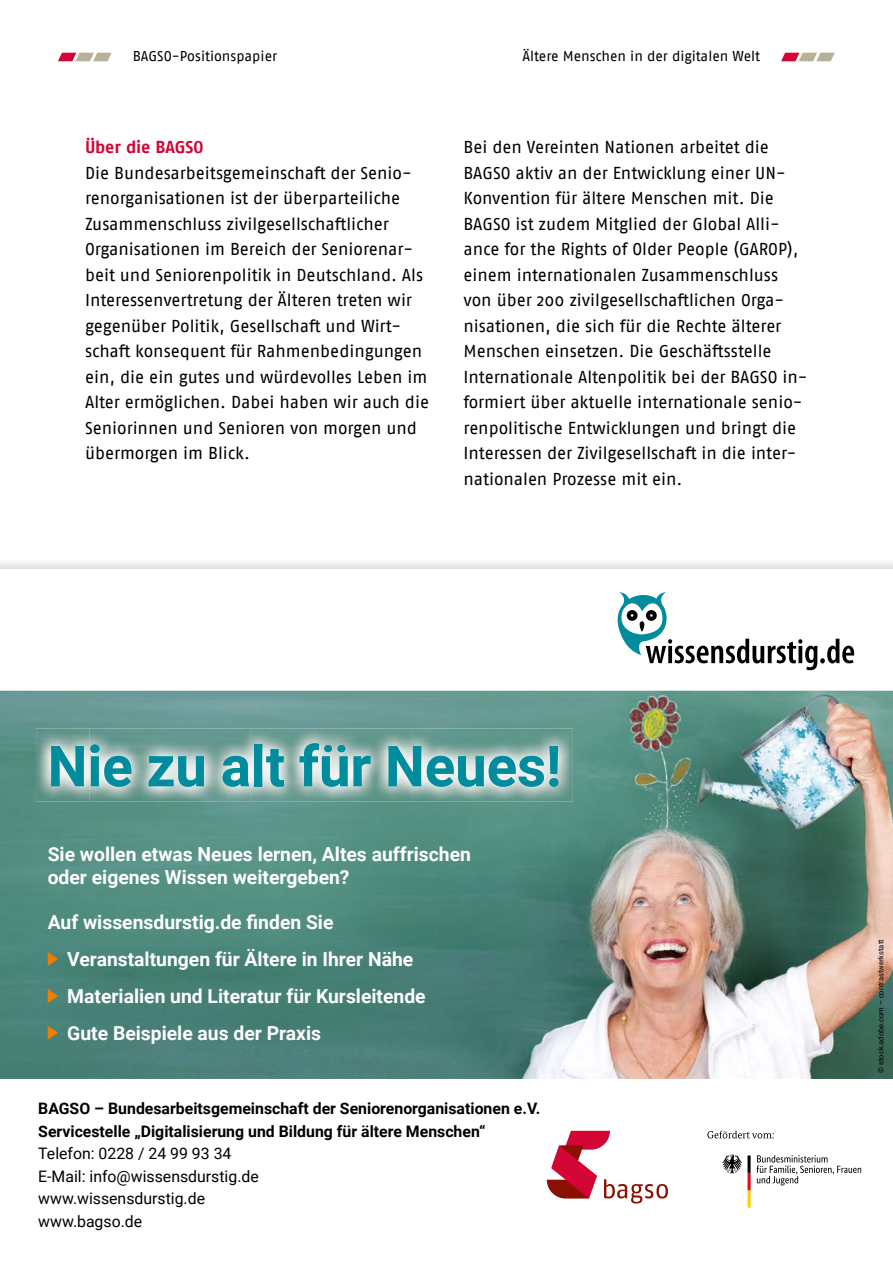
<style>
.page{position:relative;width:893px;height:1263px;background:#fff}
.page>*{position:absolute;margin:0;border:0;box-sizing:border-box;transform-origin:0 0}
.t1{font:700 56.25px "Roboto";color:#008c9d}
.t2{font:700 19.35px/36.9px "Roboto";color:#fff}
.t3{font:17.25px/25.5px "Fago Pro";letter-spacing:-.005em;color:#000}
.t4{font:700 17.25px "Fago Pro";letter-spacing:-.01em;color:#d30535}
.t5{font:700 15.9px/22.5px "Roboto";color:#000}
.t6{font:15.9px/22.5px "Roboto";color:#000}
.t7{font:14.25px "Fago Pro";letter-spacing:-.005em;color:#000}
.t8{font:7.5px "Roboto";color:#000}
</style>
<div class="page">
<svg style="left:58px;top:53px;width:54px;height:8px"></svg>
<svg style="left:781px;top:53px;width:54px;height:8px"></svg>
<svg style="left:722px;top:1155px;width:20px;height:18px"></svg>
<svg style="left:748px;top:1155px;width:114px;height:53px"></svg>
<svg style="left:707px;top:1131px;width:67px;height:7px"></svg>
<img style="left:0;top:691px;width:893px;height:388px">
<svg style="left:618px;top:592px;width:236px;height:78px"></svg>
<svg style="left:48px;top:952px;width:10px;height:14px"></svg>
<svg style="left:48px;top:989px;width:10px;height:14px"></svg>
<svg style="left:48px;top:1025px;width:10px;height:15px"></svg>
<svg style="left:547px;top:1131px;width:121px;height:72px"></svg>
<img style="left:36px;top:729px;width:537px;height:73px">
<img style="left:51px;top:743px;width:507px;height:44px">
<p class="t7" style="left:133px;top:48px;width:146px">BAGSO-Positionspapier</p>
<p class="t7" style="left:522px;top:48px;width:239px">Ältere Menschen in der digitalen Welt</p>
<h3 class="t4" style="left:85px;top:137px;width:120px">Über die BAGSO</h3>
<p class="t3" style="left:85px;top:160px;width:346px">Die Bundesarbeitsgemeinschaft der Senio&shy;renorganisationen ist der überparteiliche Zusammenschluss zivilgesellschaftlicher Organisationen im Bereich der Seniorenar&shy;beit und Seniorenpolitik in Deutschland. Als Interessenvertretung der Älteren treten wir gegenüber Politik, Gesellschaft und Wirt&shy;schaft konsequent für Rahmenbedingungen ein, die ein gutes und würdevolles Leben im Alter ermöglichen. Dabei haben wir auch die Seniorinnen und Senioren von morgen und übermorgen im Blick.</p>
<p class="t3" style="left:463px;top:134px;width:346px">Bei den Vereinten Nationen arbeitet die BAGSO aktiv an der Entwicklung einer UN-Konvention für ältere Menschen mit. Die BAGSO ist zudem Mitglied der Global Alli&shy;ance for the Rights of Older People (GAROP), einem internationalen Zusammenschluss von über 200 zivilgesellschaftlichen Orga&shy;nisationen, die sich für die Rechte älterer Menschen einsetzen. Die Geschäftsstelle Internationale Altenpolitik bei der BAGSO in&shy;formiert über aktuelle internationale senio&shy;renpolitische Entwicklungen und bringt die Interessen der Zivilgesellschaft in die inter&shy;nationalen Prozesse mit ein.</p>
<h1 class="t1" style="left:48px;top:727px;width:515px">Nie zu alt für Neues!</h1>
<p class="t2" style="left:48px;top:842px;width:425px;line-height:23.1px">Sie wollen etwas Neues lernen, Altes auffrischen oder eigenes Wissen weitergeben?</p>
<p class="t2" style="left:67px;top:903px;width:360px;text-indent:-20px">Auf wissensdurstig.de finden Sie Veranstaltungen für Ältere in Ihrer Nähe Materialien und Literatur für Kursleitende Gute Beispiele aus der Praxis</p>
<p class="t5" style="left:38px;top:1097px;width:504px">BAGSO – Bundesarbeitsgemeinschaft der Seniorenorganisationen e.V.<br>Servicestelle „Digitalisierung und Bildung für ältere Menschen“</p>
<p class="t6" style="left:38px;top:1142px;width:222px">Telefon: 0228 / 24 99 93 34<br>E-Mail: info@wissensdurstig.de www.wissensdurstig.de www.bagso.de</p>
<p class="t8" style="left:875px;top:1072px;width:134px;rotate:-90deg">© stock.adobe.com – contrastwerkstatt</p>
</div>
